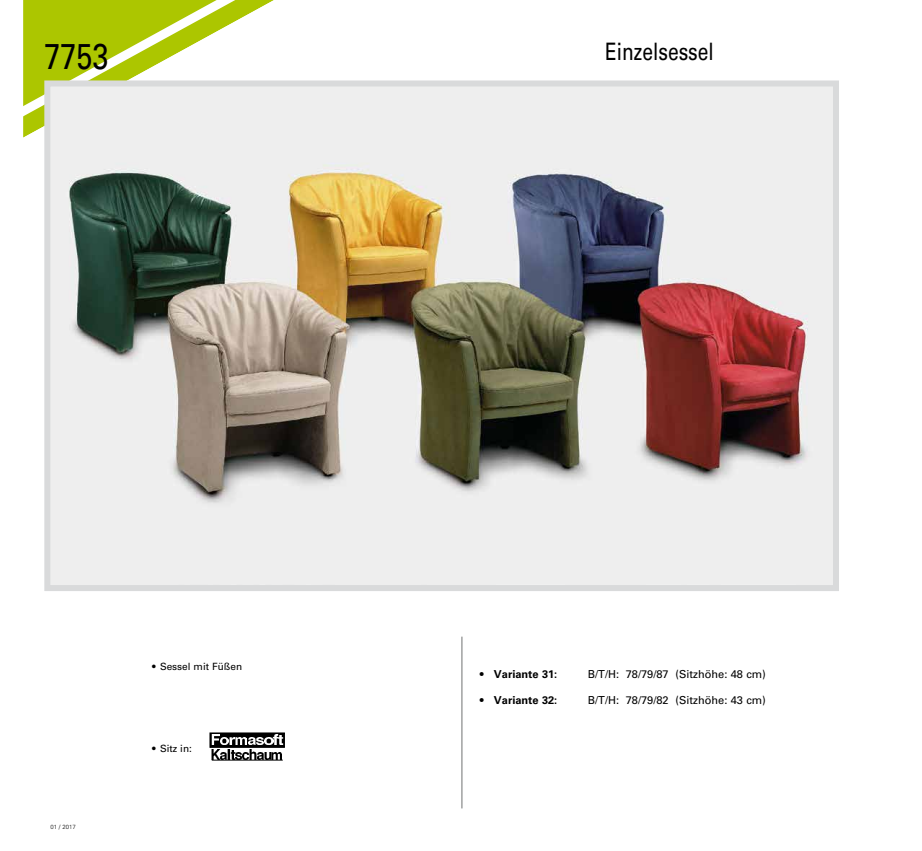
<style>
.page{position:relative;width:922px;height:851px;background:#fff}
.page>*{position:absolute;margin:0;border:0;box-sizing:border-box;transform-origin:0 0}
.t1{font:36px "Univers";color:#000;scale:.8 1}
.t2{font:24px "Univers";color:#000;scale:.8 1}
.t3{font:11px "Univers";color:#000}
.t4{font:700 11px "Univers";color:#000}
.t5{font:10px "Univers";color:#000}
.t6{font:300 6px "Univers";color:#000}
.s1{font-weight:400}
</style>
<div class="page">
<svg style="left:23px;top:0;width:251px;height:138px;fill:#acc600"></svg>
<hr style="left:461px;top:636px;width:1px;height:172px;background:#707172">
<img style="left:51px;top:87px;width:780px;height:497px">
<div style="left:44px;top:80px;width:794px;height:511px;border:6px solid #d9dadb"></div>
<hr style="left:212px;top:759px;width:71px;height:1px;background:#000">
<svg style="left:210px;top:732px;width:74px;height:15px"></svg>
<svg style="left:211px;top:734px;width:72px;height:25px"></svg>
<h1 class="t1" style="left:44px;top:34px;width:82px">7753</h1>
<p class="t6" style="left:50px;top:823px;width:27px">01 / 2017</p>
<p class="t5" style="left:152px;top:660px;width:92px">• Sessel mit Füßen</p>
<p class="t5" style="left:152px;top:742px;width:41px">• Sitz in:</p>
<h2 class="t2" style="left:605px;top:37px;width:138px">Einzelsessel</h2>
<p class="t4" style="left:479px;top:667px;width:79px"><span class="s1">•</span> Variante 31:</p>
<p class="t3" style="left:587px;top:667px;width:179px">B/T/H: 78/79/87 (Sitzhöhe: 48 cm)</p>
<p class="t4" style="left:479px;top:693px;width:79px"><span class="s1">•</span> Variante 32:</p>
<p class="t3" style="left:587px;top:693px;width:179px">B/T/H: 78/79/82 (Sitzhöhe: 43 cm)</p>
</div>
